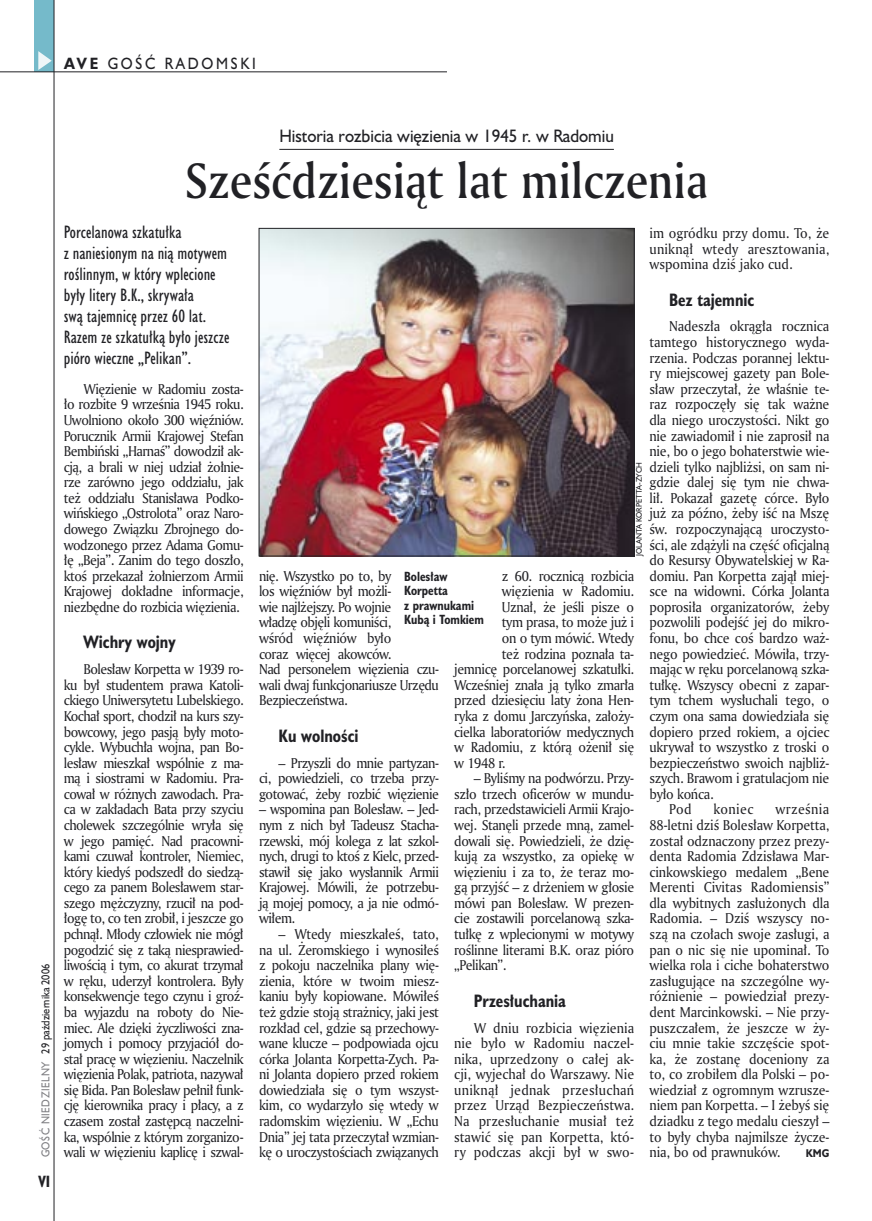
<style>
.page{position:relative;width:872px;height:1221px;background:#fff}
.page>*{position:absolute;margin:0;border:0;box-sizing:border-box;transform-origin:0 0}
._05a_tytyl_AmMd_32_pt{font:48px "Amerigo Md PL";color:#212125;scale:.9 1}
._06-4_lead_lokal_HuCn_11_pt{font:16.5px/21px "Humanst 521 Cn PL";color:#212125}
._04_srodtytul_HuCB_11_pt{font:700 16.5px "Humanst 521 Cn PL";color:#212125;scale:.94 1}
._04-3_nadtytul_lokal{font:16.5px "Humanst 521 PL";color:#212125;scale:.94 1}
._15a_temat_lewo{font:15px "Humanst 521 PL";letter-spacing:.2em;color:#212125;scale:.9 1}
._16_pagina_lewa{font:700 15px "Humanst 521 Cn PL";color:#212125;scale:.94 1}
._01_body_tekst{font:13.8px/15.6px "Amerigo PL";letter-spacing:-.03em;color:#212125;text-align:justify;scale:.94 1}
._09_podpis_zdjecia_HuCnB{font:700 12.3px/14.4px "Humanst 521 Cn PL";color:#212125;scale:.94 1}
._18_data_lewa{font:10.5px "Humanst 521 PL";color:#212125;scale:.9 1}
._18a_data_lewa_GOSC{font:10.5px "Humanst 521 PL";letter-spacing:.05em;color:#7f7f83;scale:.9 1}
._01_body_tekst-2{font:700 10.35px "Humanst 521 PL";color:#212125;scale:.9 1}
._09a_autor_zdjecia_Hu_5_pt{font:7.5px "Humanst 521 PL";color:#212125;scale:.94 1}
.s1{font-weight:700}
</style>
<div class="page">
<div style="left:35px;top:0;width:19px;height:72px;background:#75baca"></div>
<svg style="left:38px;top:51px;width:14px;height:19px"></svg>
<hr style="left:54px;top:0;width:1px;height:1220px;background:#212125">
<hr style="left:0;top:72px;width:447px;height:1px;background:#212125">
<hr style="left:279px;top:149px;width:335px;height:1px;background:#212125">
<img style="left:261px;top:230px;width:371px;height:324px">
<div style="left:259px;top:228px;width:375px;height:328px;border:1px solid #212125"></div>
<p class="_15a_temat_lewo" style="left:64px;top:53px;width:215px"><span class="s1">AVE</span> GOŚĆ RADOMSKI</p>
<p class="_18_data_lewa" style="left:38px;top:1053px;width:101px;rotate:-90deg">29 października 2006</p>
<p class="_18a_data_lewa_GOSC" style="left:38px;top:1157px;width:108px;rotate:-90deg">GOŚĆ NIEDZIELNY</p>
<p class="_16_pagina_lewa" style="left:38px;top:1170px;width:14px">VI</p>
<p class="_04-3_nadtytul_lokal" style="left:279px;top:125px;width:357px">Historia rozbicia więzienia w 1945 r. w Radomiu</p>
<p class="_05a_tytyl_AmMd_32_pt" style="left:185px;top:149px;width:582px">Sześćdziesiąt lat milczenia</p>
<p class="_06-4_lead_lokal_HuCn_11_pt" style="left:64px;top:221px;width:167px">Porcelanowa szkatułka<br>z naniesionym na nią motywem roślinnym, w który wplecione były litery B.K., skrywała<br>swą tajemnicę przez 60 lat.<br>Razem ze szkatułką było jeszcze pióro wieczne „Pelikan”.</p>
<p class="_01_body_tekst" style="left:64px;top:380px;width:193px;text-indent:20px">Więzienie w Radomiu zosta&shy;ło rozbite 9 września 1945 roku.<br>Uwolniono około 300 więźniów.<br>Porucznik Armii Krajowej Stefan Bembiński „Harnaś” dowodził ak&shy;cją, a brali w niej udział żołnie&shy;rze zarówno jego oddziału, jak też oddziału Stanisława Podko&shy;wińskiego „Ostrolota” oraz Naro&shy;dowego Związku Zbrojnego do&shy;wodzonego przez Adama Gomu&shy;łę „Beja”. Zanim do tego doszło, ktoś przekazał żołnierzom Armii Krajowej dokładne informacje, niezbędne do rozbicia więzienia.</p>
<p class="_04_srodtytul_HuCB_11_pt" style="left:83px;top:631px;width:100px">Wichry wojny</p>
<p class="_01_body_tekst" style="left:64px;top:661px;width:193px;text-indent:20px">Bolesław Korpetta w 1939 ro&shy;ku był studentem prawa Katoli&shy;ckiego Uniwersytetu Lubelskiego.<br>Kochał sport, chodził na kurs szy&shy;bowcowy, jego pasją były moto&shy;cykle. Wybuchła wojna, pan Bo&shy;lesław mieszkał wspólnie z ma&shy;mą i siostrami w Radomiu. Pra&shy;cował w różnych zawodach. Pra&shy;ca w zakładach Bata przy szyciu cholewek szczególnie wryła się w jego pamięć. Nad pracowni&shy;kami czuwał kontroler, Niemiec, który kiedyś podszedł do siedzą&shy;cego za panem Bolesławem star&shy;szego mężczyzny, rzucił na pod&shy;łogę to, co ten zrobił, i jeszcze go pchnął. Młody człowiek nie mógł pogodzić się z taką niesprawied&shy;liwością i tym, co akurat trzymał w ręku, uderzył kontrolera. Były konsekwencje tego czynu i groź&shy;ba wyjazdu na roboty do Nie&shy;miec. Ale dzięki życzliwości zna&shy;jomych i pomocy przyjaciół do&shy;stał pracę w więzieniu. Naczelnik więzienia Polak, patriota, nazywał się Bida. Pan Bolesław pełnił funk&shy;cję kierownika pracy i płacy, a z czasem został zastępcą naczelni&shy;ka, wspólnie z którym zorganizo&shy;wali w więzieniu kaplicę i szwal-</p>
<p class="_01_body_tekst" style="left:649px;top:225px;width:193px">im ogródku przy domu. To, że uniknął wtedy aresztowania, wspomina dziś jako cud.</p>
<p class="_04_srodtytul_HuCB_11_pt" style="left:669px;top:288px;width:92px">Bez tajemnic</p>
<p class="_01_body_tekst" style="left:649px;top:318px;width:193px;text-indent:20px">Nadeszła okrągła rocznica tamtego historycznego wyda&shy;rzenia. Podczas porannej lektu&shy;ry miejscowej gazety pan Bole&shy;sław przeczytał, że właśnie te&shy;raz rozpoczęły się tak ważne dla niego uroczystości. Nikt go nie zawiadomił i nie zaprosił na nie, bo o jego bohaterstwie wie&shy;dzieli tylko najbliżsi, on sam ni&shy;gdzie dalej się tym nie chwa&shy;lił. Pokazał gazetę córce. Było już za późno, żeby iść na Mszę św. rozpoczynającą uroczysto&shy;ści, ale zdążyli na część oficjalną do Resursy Obywatelskiej w Ra&shy;domiu. Pan Korpetta zajął miej&shy;sce na widowni. Córka Jolanta poprosiła organizatorów, żeby pozwolili podejść jej do mikro&shy;fonu, bo chce coś bardzo waż&shy;nego powiedzieć. Mówiła, trzy&shy;mając w ręku porcelanową szka&shy;tułkę. Wszyscy obecni z zapar&shy;tym tchem wysłuchali tego, o czym ona sama dowiedziała się dopiero przed rokiem, a ojciec ukrywał to wszystko z troski o bezpieczeństwo swoich najbliż&shy;szych. Brawom i gratulacjom nie było końca.</p>
<p class="_01_body_tekst" style="left:669px;top:801px;width:25px">Pod</p>
<p class="_01_body_tekst" style="left:713px;top:801px;width:44px">koniec</p>
<p class="_09a_autor_zdjecia_Hu_5_pt" style="left:634px;top:556px;width:102px;rotate:-90deg">JOLANTA KORPETTA-ZYCH</p>
<p class="_01_body_tekst" style="left:259px;top:567px;width:193px;text-align:left">nię. Wszystko po to, by<br>los więźniów był możli-<br>wie najlżejszy. Po wojnie<br>władzę objęli komuniści,<br>wśród więźniów było<br>coraz więcej akowców.<br>Nad personelem więzienia czu&shy;wali dwaj funkcjonariusze Urzędu<br>Bezpieczeństwa.</p>
<p class="_04_srodtytul_HuCB_11_pt" style="left:279px;top:724px;width:87px">Ku wolności</p>
<p class="_01_body_tekst" style="left:259px;top:754px;width:193px;text-indent:20px">– Przyszli do mnie partyzan&shy;ci, powiedzieli, co trzeba przy&shy;gotować, żeby rozbić więzienie</p>
<p class="_01_body_tekst" style="left:259px;top:801px;width:193px">– wspomina pan Bolesław. – Jed&shy;nym z nich był Tadeusz Stacha&shy;rzewski, mój kolega z lat szkol&shy;nych, drugi to ktoś z Kielc, przed&shy;stawił się jako wysłannik Armii Krajowej. Mówili, że potrzebu&shy;ją mojej pomocy, a ja nie odmó&shy;wiłem.</p>
<p class="_01_body_tekst" style="left:259px;top:925px;width:193px;text-indent:20px">– Wtedy mieszkałeś, tato, na ul. Żeromskiego i wynosiłeś z pokoju naczelnika plany wię&shy;zienia, które w twoim miesz&shy;kaniu były kopiowane. Mówiłeś też gdzie stoją strażnicy, jaki jest rozkład cel, gdzie są przechowy&shy;wane klucze – podpowiada ojcu córka Jolanta Korpetta-Zych. Pa&shy;ni Jolanta dopiero przed rokiem dowiedziała się o tym wszyst&shy;kim, co wydarzyło się wtedy w radomskim więzieniu. W „Echu Dnia” jej tata przeczytał wzmian&shy;kę o uroczystościach związanych</p>
<p class="_01_body_tekst" style="left:502px;top:567px;width:142px">z 60. rocznicą rozbicia</p>
<p class="_01_body_tekst" style="left:502px;top:583px;width:142px">więzienia w Radomiu.</p>
<p class="_01_body_tekst" style="left:502px;top:598px;width:142px">Uznał, że jeśli pisze o</p>
<p class="_01_body_tekst" style="left:502px;top:614px;width:142px">tym prasa, to może już i</p>
<p class="_01_body_tekst" style="left:502px;top:630px;width:142px">on o tym mówić. Wtedy</p>
<p class="_01_body_tekst" style="left:502px;top:645px;width:142px">też rodzina poznała ta-</p>
<p class="_01_body_tekst" style="left:454px;top:661px;width:193px">jemnicę porcelanowej szkatułki.</p>
<p class="_01_body_tekst" style="left:454px;top:676px;width:193px">Wcześniej znała ją tylko zmarła</p>
<p class="_01_body_tekst" style="left:454px;top:692px;width:193px">przed dziesięciu laty żona Hen-</p>
<p class="_01_body_tekst" style="left:454px;top:707px;width:193px">ryka z domu Jarczyńska, założy-</p>
<p class="_01_body_tekst" style="left:454px;top:723px;width:193px">cielka laboratoriów medycznych</p>
<p class="_01_body_tekst" style="left:454px;top:739px;width:193px">w Radomiu, z którą ożenił się</p>
<p class="_01_body_tekst" style="left:454px;top:754px;width:56px">w 1948 r.</p>
<p class="_01_body_tekst" style="left:454px;top:770px;width:193px;text-indent:20px">– Byliśmy na podwórzu. Przy&shy;szło trzech oficerów w mundu&shy;rach, przedstawicieli Armii Krajo&shy;wej. Stanęli przede mną, zamel&shy;dowali się. Powiedzieli, że dzię&shy;kują za wszystko, za opiekę w więzieniu i za to, że teraz mo&shy;gą przyjść – z drżeniem w głosie mówi pan Bolesław. W prezen&shy;cie zostawili porcelanową szka&shy;tułkę z wplecionymi w motywy roślinne literami B.K. oraz pióro „Pelikan”.</p>
<p class="_04_srodtytul_HuCB_11_pt" style="left:474px;top:989px;width:99px">Przesłuchania</p>
<p class="_01_body_tekst" style="left:454px;top:1019px;width:193px;text-indent:20px">W dniu rozbicia więzienia nie było w Radomiu naczel&shy;nika, uprzedzony o całej ak&shy;cji, wyjechał do Warszawy. Nie uniknął jednak przesłuchań przez Urząd Bezpieczeństwa.<br>Na przesłuchanie musiał też stawić się pan Korpetta, któ&shy;ry podczas akcji był w swo-</p>
<p class="_09_podpis_zdjecia_HuCnB" style="left:404px;top:569px;width:86px">Bolesław<br>Korpetta<br>z prawnukami<br>Kubą i Tomkiem</p>
<p class="_01_body_tekst" style="left:649px;top:801px;width:193px;text-indent:126px">września 88-letni dziś Bolesław Korpetta, został odznaczony przez prezy&shy;denta Radomia Zdzisława Mar&shy;cinkowskiego medalem „Bene Merenti Civitas Radomiensis” dla wybitnych zasłużonych dla Radomia. – Dziś wszyscy no&shy;szą na czołach swoje zasługi, a pan o nic się nie upominał. To wielka rola i ciche bohaterstwo zasługujące na szczególne wy&shy;różnienie – powiedział prezy&shy;dent Marcinkowski. – Nie przy&shy;puszczałem, że jeszcze w ży&shy;ciu mnie takie szczęście spot&shy;ka, że zostanę doceniony za to, co zrobiłem dla Polski – po&shy;wiedział z ogromnym wzrusze&shy;niem pan Korpetta. – I żebyś się dziadku z tego medalu cieszył – to były chyba najmilsze życze&shy;nia, bo od prawnuków.</p>
<p class="_01_body_tekst-2" style="left:806px;top:1146px;width:28px">KMG</p>
</div>
